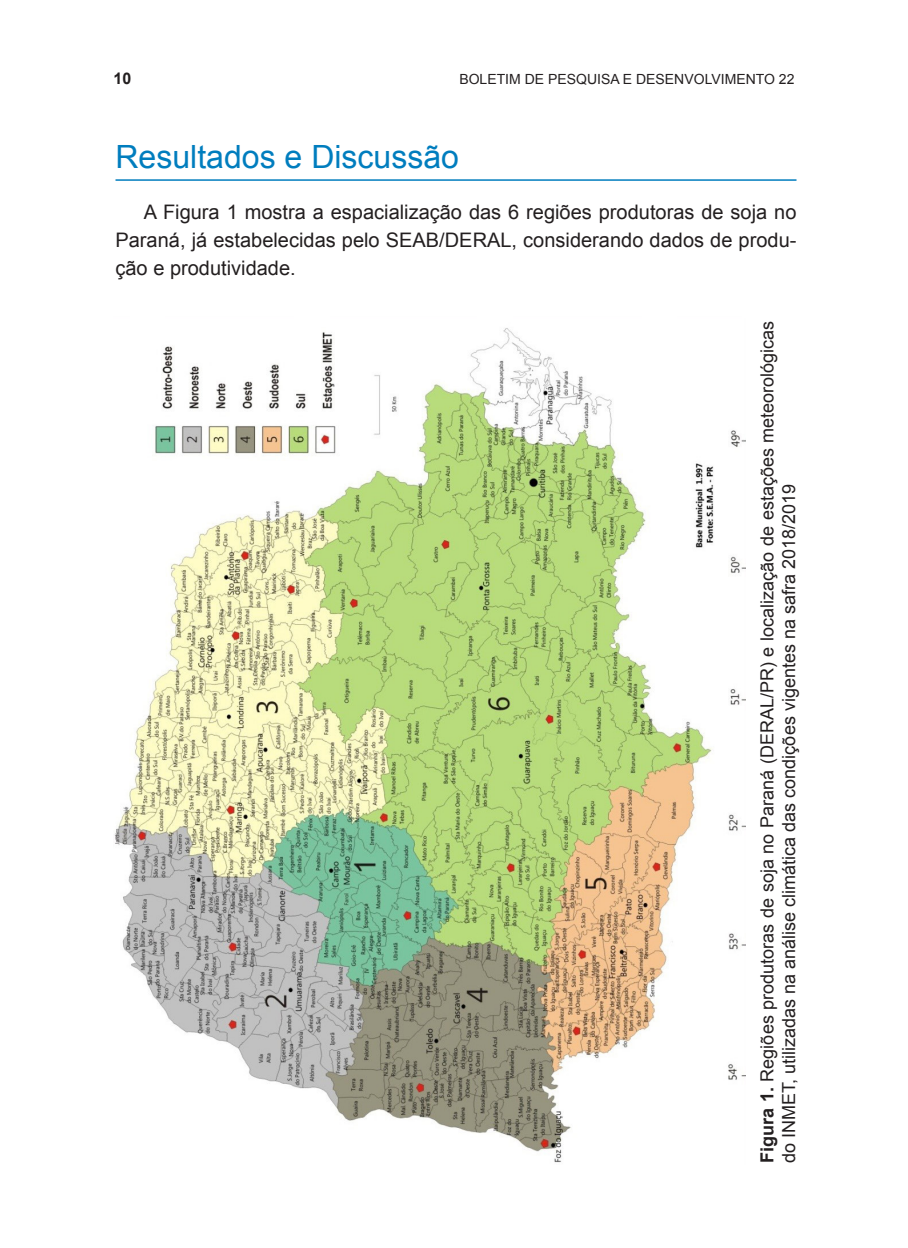
<style>
.page{position:relative;width:908px;height:1248px;background:#fff}
.page>*{position:absolute;margin:0;border:0;box-sizing:border-box;transform-origin:0 0}
.TITULO_1{font:32px "Arial";color:#007dbe}
.MIOLO{font:20px/28px "Arial";color:#231f20;text-align:justify}
.FIGURA_LEGENDA{font:18px/21.6px "Arial";color:#231f20}
.t1{font:700 16px "Arial";color:#231f20}
.t2{font:14px "Arial";color:#231f20}
.s1{font-weight:700}
</style>
<div class="page">
<img style="left:114px;top:328px;width:631px;height:835px">
<hr style="left:115px;top:179px;width:681px;height:2px;background:#007dbe">
<p class="t1" style="left:113px;top:67px;width:19px">10</p>
<p class="t2" style="left:459px;top:69px;width:336px">BOLETIM DE PESQUISA E DESENVOLVIMENTO 22</p>
<p class="TITULO_1" style="left:115px;top:136px;width:345px">Resultados e Discussão</p>
<p class="MIOLO" style="left:115px;top:198px;width:682px;text-indent:28px">A Figura 1 mostra a espacialização das 6 regiões produtoras de soja no Paraná, já estabelecidas pelo SEAB/DERAL, considerando dados de produ&shy;ção e produtividade.</p>
<p class="FIGURA_LEGENDA" style="left:756px;top:1162px;width:843px;rotate:-90deg"><span class="s1">Figura 1.</span> Regiões produtoras de soja no Paraná (DERAL/PR) e localização de estações meteorológicas do INMET, utilizadas na análise climática das condições vigentes na safra 2018/2019</p>
</div>
